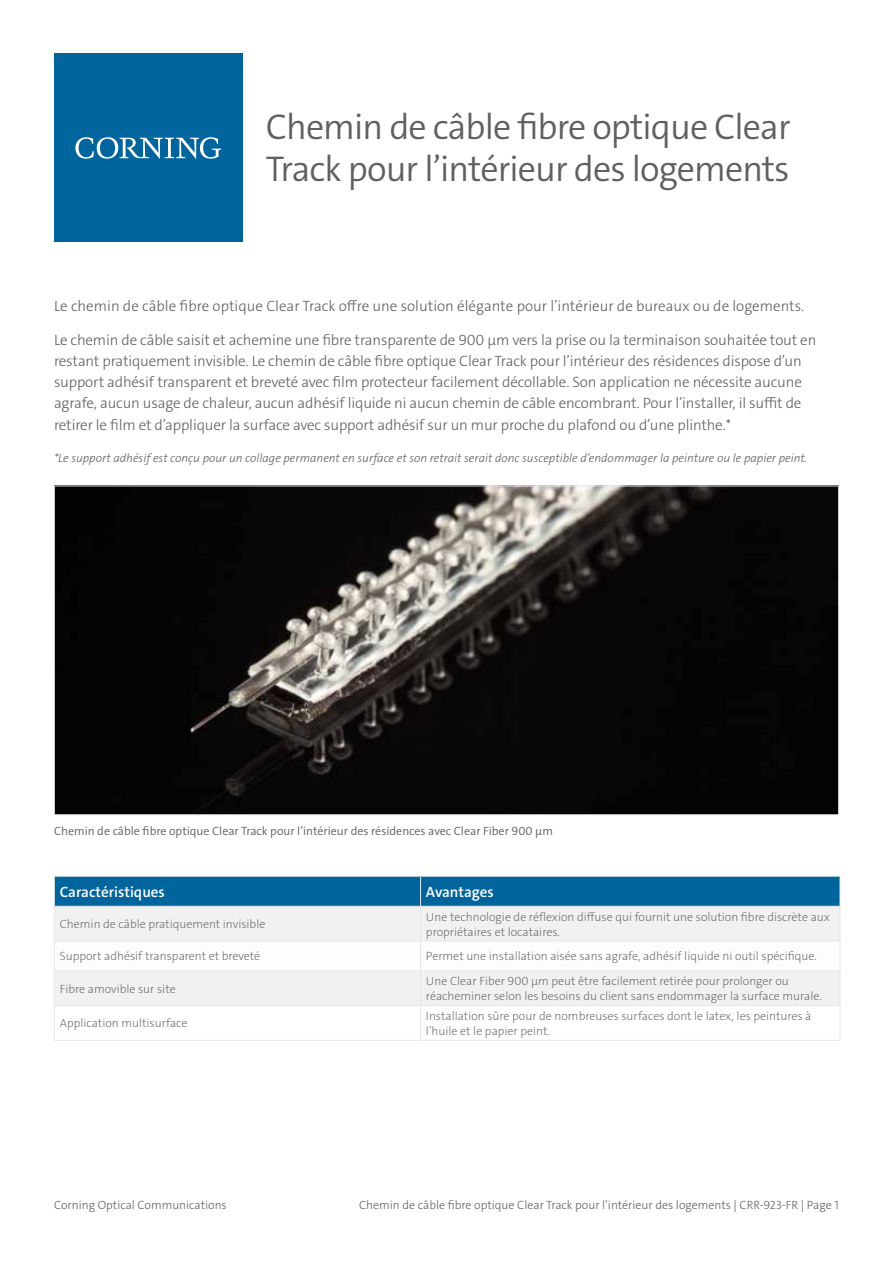
<style>
.page{position:relative;width:893px;height:1263px;background:#fff}
.page>*{position:absolute;margin:0;border:0;box-sizing:border-box;transform-origin:0 0}
.t1{font:300 36px/42px "The Sans E4 s";letter-spacing:-.025em;color:#5f6062}
.t2{font:300 15px/21.1px "The Sans E4 s";letter-spacing:-.01em;color:#5f6062}
.t3{font:600 15px "The Sans E4 s";color:#fff}
.t4{font:200 12px/15px "The Sans E4 s";color:#5f6062}
.t5{font:italic 300 12px "The Sans E4 s";color:#5f6062}
.t6{font:300 12px "The Sans E4 s";color:#5f6062}
.t7{font:300 12px "The Sans E4 s";color:#5f6062}
.s1{font-style:inherit}
</style>
<div class="page">
<img style="left:56px;top:488px;width:781px;height:325px">
<div style="left:54px;top:54px;width:189px;height:188px;background:#00649d"></div>
<svg style="left:75px;top:137px;width:146px;height:22px"></svg>
<div style="left:54px;top:876px;width:367px;height:30px;background:#00649d"></div>
<div style="left:421px;top:876px;width:419px;height:30px;background:#00649d"></div>
<div style="left:55px;top:907px;width:785px;height:98px;background:#f1f1f2"></div>
<hr style="left:54px;top:876px;width:367px;height:1px;background:#e6e7e8">
<svg style="left:54px;top:877px;width:1px;height:29px"></svg>
<hr style="left:421px;top:876px;width:419px;height:1px;background:#e6e7e8">
<svg style="left:420px;top:877px;width:1px;height:29px"></svg>
<svg style="left:840px;top:877px;width:1px;height:29px"></svg>
<hr style="left:54px;top:906px;width:367px;height:1px;background:#e6e7e8">
<hr style="left:421px;top:906px;width:419px;height:1px;background:#e6e7e8">
<hr style="left:54px;top:907px;width:1px;height:33px;background:#e6e7e8">
<hr style="left:420px;top:907px;width:1px;height:33px;background:#e6e7e8">
<hr style="left:840px;top:907px;width:1px;height:33px;background:#e6e7e8">
<hr style="left:54px;top:940px;width:367px;height:1px;background:#e6e7e8">
<hr style="left:421px;top:940px;width:419px;height:1px;background:#e6e7e8">
<svg style="left:54px;top:941px;width:787px;height:30px"></svg>
<hr style="left:54px;top:970px;width:367px;height:1px;background:#e6e7e8">
<hr style="left:54px;top:971px;width:1px;height:34px;background:#e6e7e8">
<hr style="left:421px;top:970px;width:419px;height:1px;background:#e6e7e8">
<hr style="left:420px;top:971px;width:1px;height:34px;background:#e6e7e8">
<hr style="left:840px;top:971px;width:1px;height:34px;background:#e6e7e8">
<hr style="left:54px;top:1005px;width:367px;height:1px;background:#e6e7e8">
<hr style="left:54px;top:1006px;width:1px;height:34px;background:#e6e7e8">
<hr style="left:421px;top:1005px;width:419px;height:1px;background:#e6e7e8">
<hr style="left:420px;top:1006px;width:1px;height:34px;background:#e6e7e8">
<hr style="left:840px;top:1006px;width:1px;height:34px;background:#e6e7e8">
<hr style="left:54px;top:1040px;width:367px;height:1px;background:#e6e7e8">
<hr style="left:421px;top:1040px;width:419px;height:1px;background:#e6e7e8">
<h1 class="t1" style="left:266px;top:106px;width:526px">Chemin de câble fibre optique Clear<br>Track pour l’intérieur des logements</h1>
<p class="t2" style="left:54px;top:295px;width:752px">Le chemin de câble fibre optique Clear Track offre une solution élégante pour l’intérieur de bureaux ou de logements.</p>
<p class="t2" style="left:54px;top:330px;width:764px">Le chemin de câble saisit et achemine une fibre transparente de 900 µm vers la prise ou la terminaison souhaitée tout en restant pratiquement invisible. Le chemin de câble fibre optique Clear Track pour l’intérieur des résidences dispose d’un support adhésif transparent et breveté avec film protecteur facilement décollable. Son application ne nécessite aucune agrafe, aucun usage de chaleur, aucun adhésif liquide ni aucun chemin de câble encombrant. Pour l’installer, il suffit de retirer le film et d’appliquer la surface avec support adhésif sur un mur proche du plafond ou d’une plinthe.*</p>
<p class="t5" style="left:54px;top:450px;width:755px">*Le support adhésif est conçu pour un collage permanent en surface et son retrait serait donc susceptible d’endommager la peinture ou le papier peint.</p>
<p class="t7" style="left:54px;top:823px;width:500px">Chemin de câble fibre optique Clear Track pour l’intérieur des résidences avec Clear Fiber 900 μm</p>
<p class="t3" style="left:60px;top:882px;width:107px">Caractéristiques</p>
<p class="t3" style="left:426px;top:882px;width:69px">Avantages</p>
<p class="t4" style="left:60px;top:916px;width:207px">Chemin de câble pratiquement invisible</p>
<p class="t4" style="left:426px;top:909px;width:405px">Une technologie de réflexion diffuse qui fournit une solution fibre discrète aux propriétaires et locataires.</p>
<p class="t4" style="left:60px;top:949px;width:202px">Support adhésif transparent et breveté</p>
<p class="t4" style="left:426px;top:949px;width:393px">Permet une installation aisée sans agrafe, adhésif liquide ni outil spécifique.</p>
<p class="t4" style="left:60px;top:981px;width:117px">Fibre amovible sur site</p>
<p class="t4" style="left:426px;top:974px;width:397px">Une Clear Fiber 900 μm peut être facilement retirée pour prolonger ou réacheminer selon les besoins du client sans endommager la surface murale.</p>
<p class="t4" style="left:60px;top:1016px;width:129px">Application multisurface</p>
<p class="t4" style="left:426px;top:1008px;width:387px">Installation sûre pour de nombreuses surfaces dont le latex, les peintures à l’huile et le papier peint.</p>
<p class="t6" style="left:54px;top:1197px;width:174px">Corning Optical Communications</p>
<p class="t6" style="left:359px;top:1197px;width:481px">Chemin de câble fibre optique Clear Track pour l’intérieur des logements <span class="s1">|</span> CRR-923-FR | Page 1</p>
</div>
